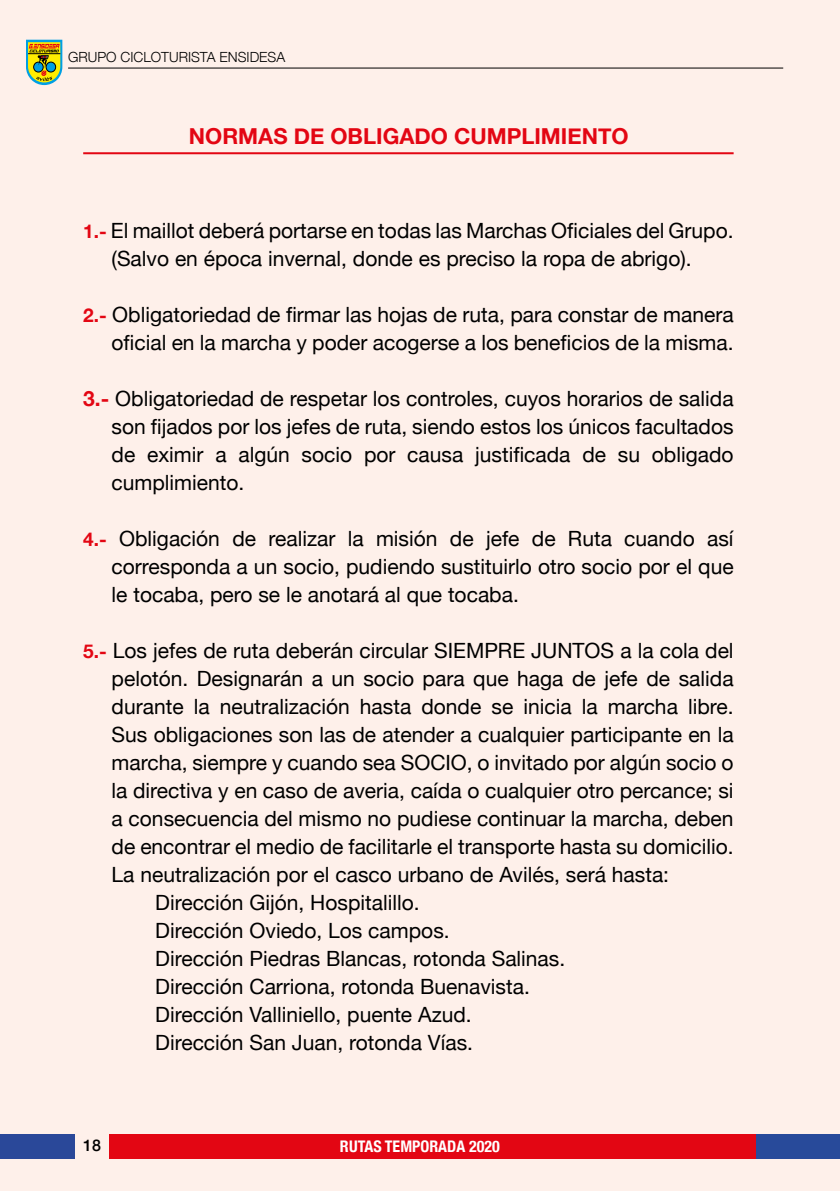
<style>
.page{position:relative;width:840px;height:1191px;background:#fff}
.page>*{position:absolute;margin:0;border:0;box-sizing:border-box;transform-origin:0 0}
.t1{font:700 22px "Helvetica Neue";color:#e30613}
.t2{font:21px/28px "Helvetica Neue";color:#000;text-align:justify}
.t3{font:700 condensed 16px "Helvetica Neue";color:#fff}
.t4{font:500 16px "Helvetica Neue";color:#000}
.t5{font:300 14px "Helvetica Neue";color:#000}
.s1{font-weight:700;font-size:19px;color:#e30613}
.s2{font-weight:700;color:#e30613}
</style>
<div class="page">
<div style="left:0;top:0;width:839px;height:1191px;background:#fef0ea"></div>
<hr style="left:83px;top:152px;width:650px;height:2px;background:#e30613">
<hr style="left:68px;top:68px;width:714px;height:1px;background:#000">
<div style="left:109px;top:1134px;width:730px;height:25px;background:#e30613"></div>
<div style="left:0;top:1134px;width:75px;height:25px;background:#2a4899"></div>
<div style="left:755px;top:1134px;width:84px;height:25px;background:#284a9a"></div>
<svg style="left:26px;top:40px;width:36px;height:45px;background:#99a84f"></svg>
<p class="t5" style="left:68px;top:48px;width:218px">GRUPO CICLOTURISTA ENSIDESA</p>
<p class="t1" style="left:189px;top:123px;width:441px">NORMAS DE OBLIGADO CUMPLIMIENTO</p>
<p class="t2" style="left:111px;top:216px;width:623px;text-indent:-28px"><span class="s1">1.-</span> El maillot deberá portarse en todas las Marchas Oficiales del Grupo. (Salvo en época invernal, donde es preciso la ropa de abrigo).</p>
<p class="t2" style="left:83px;top:300px;width:651px;text-align:right"><span class="s1">2.-</span> Obligatoriedad de firmar las hojas de ruta, para constar de manera oficial en la marcha y poder acogerse a los beneficios de la misma.</p>
<p class="t2" style="left:111px;top:384px;width:623px;text-indent:-28px"><span class="s2">3.-</span> Obligatoriedad de respetar los controles, cuyos horarios de salida son fijados por los jefes de ruta, siendo estos los únicos facultados de eximir a algún socio por causa justificada de su obligado cumplimiento.</p>
<p class="t2" style="left:111px;top:524px;width:623px;text-indent:-28px"><span class="s1">4.-</span> Obligación de realizar la misión de jefe de Ruta cuando así corresponda a un socio, pudiendo sustituirlo otro socio por el que le tocaba, pero se le anotará al que tocaba.</p>
<p class="t2" style="left:83px;top:636px;width:651px"><span class="s1">5.-</span> Los jefes de ruta deberán circular SIEMPRE JUNTOS a la cola del</p>
<p class="t2" style="left:111px;top:664px;width:623px">pelotón. Designarán a un socio para que haga de jefe de salida</p>
<p class="t2" style="left:111px;top:692px;width:623px">durante la neutralización hasta donde se inicia la marcha libre.</p>
<p class="t2" style="left:111px;top:720px;width:623px">Sus obligaciones son las de atender a cualquier participante en la</p>
<p class="t2" style="left:111px;top:748px;width:623px">marcha, siempre y cuando sea SOCIO, o invitado por algún socio o</p>
<p class="t2" style="left:111px;top:776px;width:623px">la directiva y en caso de averia, caída o cualquier otro percance; si</p>
<p class="t2" style="left:111px;top:804px;width:623px">a consecuencia del mismo no pudiese continuar la marcha, deben</p>
<p class="t2" style="left:111px;top:832px;width:623px">de encontrar el medio de facilitarle el transporte hasta su domicilio.</p>
<p class="t2" style="left:111px;top:860px;width:558px">La neutralización por el casco urbano de Avilés, será hasta:</p>
<p class="t2" style="left:155px;top:888px;width:266px">Dirección Gijón, Hospitalillo.</p>
<p class="t2" style="left:155px;top:916px;width:296px">Dirección Oviedo, Los campos.</p>
<p class="t2" style="left:155px;top:944px;width:411px">Dirección Piedras Blancas, rotonda Salinas.</p>
<p class="t2" style="left:155px;top:972px;width:376px">Dirección Carriona, rotonda Buenavista.</p>
<p class="t2" style="left:155px;top:1000px;width:318px">Dirección Valliniello, puente Azud.</p>
<p class="t2" style="left:155px;top:1028px;width:319px">Dirección San Juan, rotonda Vías.</p>
<p class="t4" style="left:83px;top:1135px;width:19px">18</p>
<p class="t3" style="left:339px;top:1136px;width:161px">RUTAS TEMPORADA 2020</p>
</div>
